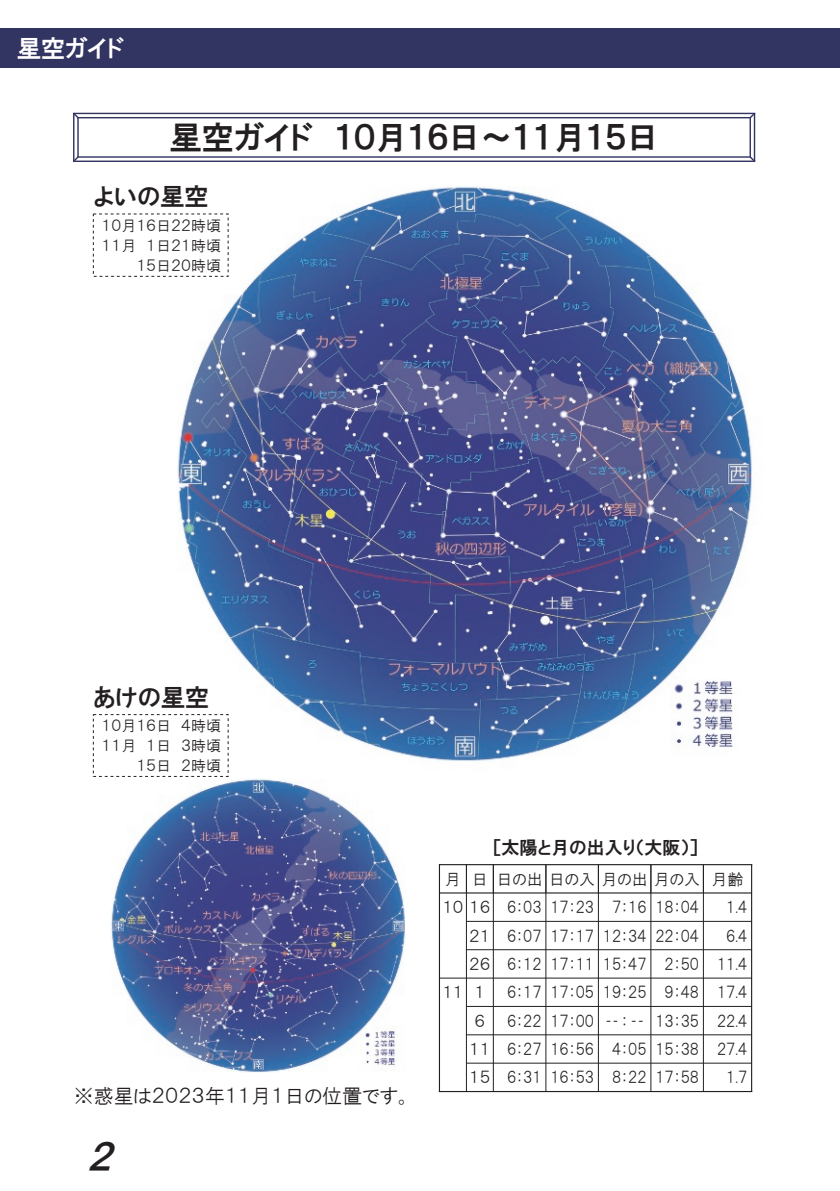
<style>
.page{position:relative;width:840px;height:1191px;background:#fff}
.page>*{position:absolute;margin:0;border:0;box-sizing:border-box;transform-origin:0 0}
.t1{font:italic 36px "Edi F uxykq Gc 1 ahf Z Hy 001 CID";color:#231f20}
.t2{font:32px "Edi F uxykq Gc 1 ahf Z Hy 001 CID";letter-spacing:-.005em;color:#231f20}
.t3{font:24px "Edi F uxykq Gc 1 ahf Z Hy 001 CID";letter-spacing:-.005em;color:#231f20}
.t4{font:24px "Edi F uxykq Gc 1 ahf Z Hy 001 CID";color:#fff}
.t5{font:20px "Edi F uxykq Gc 1 ahf Z Hy 002 CID";color:#231f20}
.t6{font:18px "Edi F uxykq Gc 1 ahf Z Hy 001 CID";color:#231f20}
.t7{font:16px/28.4px "Edi F uxykq Gc 1 ahf Z Hy 002 CID";color:#231f20;text-align:justify;scale:.87 1}
.t8{font:16px/28.4px "Edi F uxykq Gc 1 ahf Z Hy 002 CID";color:#231f20}
.t9{font:15px/20px "Edi F uxykq Gc 1 ahf Z Hy 002 CID";color:#231f20;text-align:right}
</style>
<div class="page">
<img style="left:147px;top:156px;width:609px;height:605px">
<img style="left:111px;top:779px;width:294px;height:294px">
<hr style="left:750px;top:864px;width:1px;height:227px;background:#231f20">
<hr style="left:702px;top:864px;width:1px;height:227px;background:#231f20">
<hr style="left:650px;top:864px;width:1px;height:227px;background:#231f20">
<hr style="left:597px;top:864px;width:1px;height:227px;background:#231f20">
<hr style="left:545px;top:864px;width:1px;height:227px;background:#231f20">
<hr style="left:492px;top:864px;width:1px;height:227px;background:#231f20">
<hr style="left:466px;top:864px;width:1px;height:227px;background:#231f20">
<hr style="left:438px;top:864px;width:2px;height:227px;background:#231f20">
<svg style="left:492px;top:865px;width:1px;height:27px"></svg>
<svg style="left:545px;top:865px;width:1px;height:27px"></svg>
<svg style="left:597px;top:865px;width:1px;height:27px"></svg>
<svg style="left:650px;top:865px;width:1px;height:27px"></svg>
<svg style="left:702px;top:865px;width:1px;height:27px"></svg>
<hr style="left:438px;top:1091px;width:313px;height:1px;background:#231f20">
<hr style="left:466px;top:1062px;width:285px;height:1px;background:#231f20">
<hr style="left:466px;top:1034px;width:285px;height:1px;background:#231f20">
<hr style="left:466px;top:1006px;width:285px;height:1px;background:#231f20">
<hr style="left:439px;top:977px;width:312px;height:1px;background:#231f20">
<hr style="left:466px;top:949px;width:285px;height:1px;background:#231f20">
<hr style="left:466px;top:921px;width:285px;height:1px;background:#231f20">
<hr style="left:439px;top:892px;width:312px;height:1px;background:#231f20">
<hr style="left:438px;top:864px;width:313px;height:1px;background:#231f20">
<svg style="left:93px;top:213px;width:136px;height:564px"></svg>
<svg style="left:73px;top:112px;width:7px;height:9px"></svg>
<svg style="left:747px;top:112px;width:9px;height:9px"></svg>
<svg style="left:74px;top:155px;width:6px;height:6px"></svg>
<svg style="left:747px;top:155px;width:8px;height:10px"></svg>
<hr style="left:753px;top:113px;width:1px;height:48px;background:#323462">
<hr style="left:749px;top:118px;width:1px;height:39px;background:#323462">
<hr style="left:77px;top:118px;width:2px;height:39px;background:#323462">
<hr style="left:73px;top:113px;width:1px;height:48px;background:#323462">
<hr style="left:73px;top:161px;width:681px;height:1px;background:#323462">
<hr style="left:77px;top:156px;width:673px;height:2px;background:#323462">
<hr style="left:77px;top:117px;width:673px;height:1px;background:#323462">
<hr style="left:73px;top:113px;width:681px;height:1px;background:#323462">
<div style="left:0;top:28px;width:839px;height:40px;background:#323462"></div>
<h3 class="t4" style="left:17px;top:37px;width:109px">星空ガイド</h3>
<h2 class="t2" style="left:170px;top:122px;width:489px">星空ガイド １０月１６日～１１月１５日</h2>
<h3 class="t3" style="left:93px;top:185px;width:116px">よいの星空</h3>
<p class="t9" style="left:101px;top:215px;width:121px">１０月１６日２２時頃<br>１１月 １日２１時頃<br>１５日２０時頃</p>
<h3 class="t3" style="left:93px;top:685px;width:117px">あけの星空</h3>
<p class="t9" style="left:101px;top:716px;width:121px">１０月１６日 ４時頃<br>１１月 １日 ３時頃<br>１５日 ２時頃</p>
<p class="t5" style="left:74px;top:1085px;width:339px">※惑星は２０２３年１１月１日の位置です。</p>
<h1 class="t1" style="left:88px;top:1138px;width:34px">２</h1>
<p class="t6" style="left:492px;top:838px;width:208px">［太陽と月の出入り（大阪）］</p>
<p class="t8" style="left:442px;top:865px;width:302px">月 日日の出日の入月の出月の入 月齢<br>１０１６ ６：０３ １７：２３ ７：１６ １８：０４</p>
<p class="t7" style="left:725px;top:893px;width:26px">１.４</p>
<p class="t8" style="left:469px;top:921px;width:231px">２１ ６：０７ １７：１７ １２：３４ ２２：０４</p>
<p class="t7" style="left:725px;top:921px;width:26px">６.４</p>
<p class="t8" style="left:469px;top:950px;width:279px">２６ ６：１２ １７：１１ １５：４７ ２：５０ １１.４</p>
<p class="t8" style="left:442px;top:978px;width:44px">１１ １</p>
<p class="t7" style="left:506px;top:978px;width:277px">６：１７ １７：０５ １９：２５ ９：４８ １７.４</p>
<p class="t8" style="left:474px;top:1006px;width:12px">６</p>
<p class="t7" style="left:469px;top:1006px;width:321px;text-indent:38px">６：２２ １７：００ ‐‐ ： ‐‐ １３：３５ ２２.４<br>１１ ６：２７ １６：５６ ４：０５ １５：３８ ２７.４<br>１５ ６：３１ １６：５３ ８：２２ １７：５８</p>
<p class="t7" style="left:725px;top:1063px;width:26px">１.７</p>
</div>
